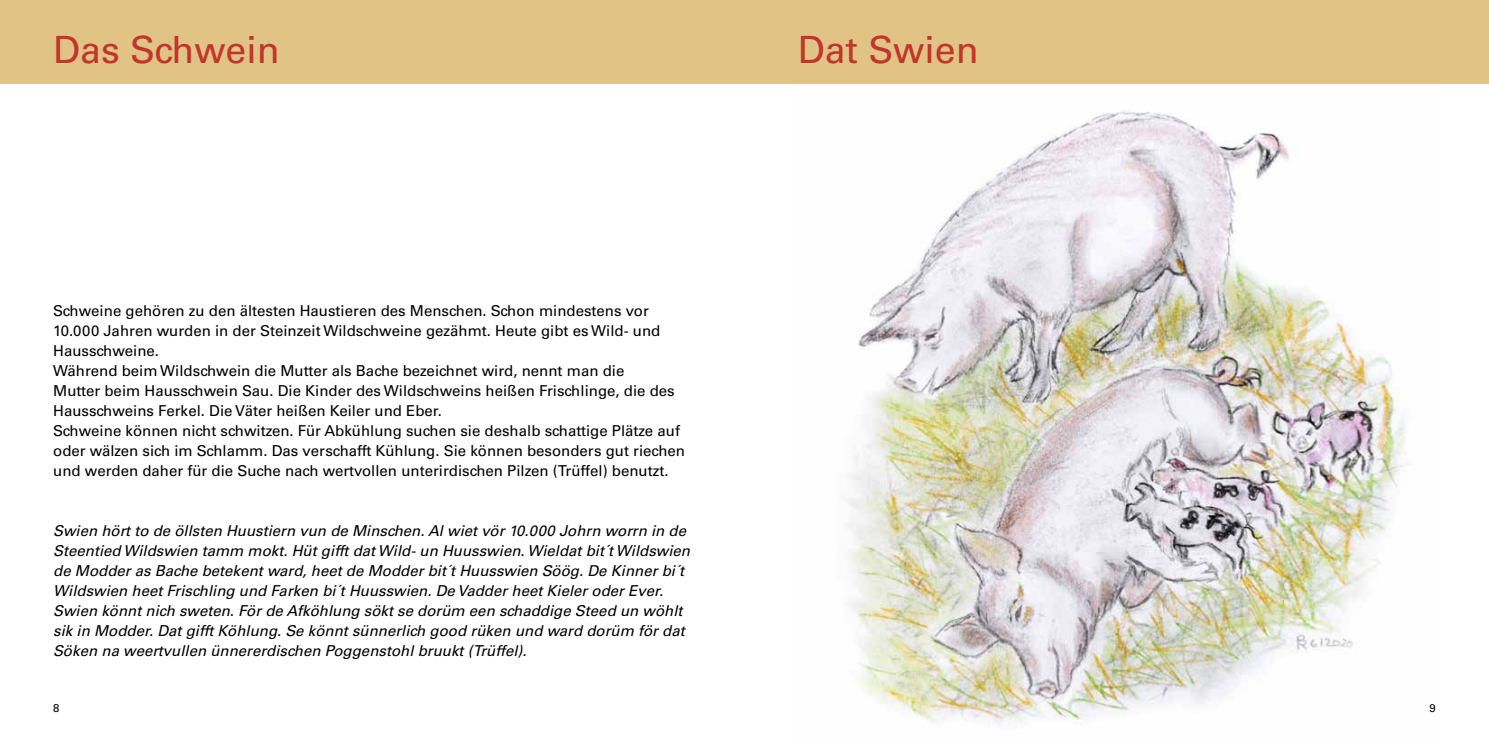
<style>
.page{position:relative;width:1489px;height:745px;background:#fff}
.page>*{position:absolute;margin:0;border:0;box-sizing:border-box;transform-origin:0 0}
.t1{font:37.5px "Univers LT Std";color:#c3342b}
.t2{font:15px/20px "Univers LT Std";color:#000}
.t3{font:italic 15px/20px "Univers LT Std";color:#000}
.t4{font:11.25px "Univers LT Std";color:#000}
</style>
<div class="page">
<img style="left:793px;top:83px;width:646px;height:642px">
<div style="left:0;top:0;width:1488px;height:83px;background:#e0c385"></div>
<h1 class="t1" style="left:53px;top:27px;width:228px">Das Schwein</h1>
<p class="t2" style="left:53px;top:300px;width:633px">Schweine gehören zu den ältesten Haustieren des Menschen. Schon mindestens vor 10.000 Jahren wurden in der Steinzeit Wildschweine gezähmt. Heute gibt es Wild- und Hausschweine.<br>Während beim Wildschwein die Mutter als Bache bezeichnet wird, nennt man die<br>Mutter beim Hausschwein Sau. Die Kinder des Wildschweins heißen Frischlinge, die des Hausschweins Ferkel. Die Väter heißen Keiler und Eber.<br>Schweine können nicht schwitzen. Für Abkühlung suchen sie deshalb schattige Plätze auf oder wälzen sich im Schlamm. Das verschafft Kühlung. Sie können besonders gut riechen und werden daher für die Suche nach wertvollen unterirdischen Pilzen (Trüffel) benutzt.</p>
<p class="t3" style="left:53px;top:520px;width:638px">Swien hört to de öllsten Huustiern vun de Minschen. Al wiet vör 10.000 Johrn worrn in de Steentied Wildswien tamm mokt. Hüt gifft dat Wild- un Huusswien. Wieldat bit´t Wildswien de Modder as Bache betekent ward, heet de Modder bit´t Huusswien Söög. De Kinner bi´t Wildswien heet Frischling und Farken bi´t Huusswien. De Vadder heet Kieler oder Ever.<br>Swien könnt nich sweten. För de Afköhlung sökt se dorüm een schaddige Steed un wöhlt sik in Modder. Dat gifft Köhlung. Se könnt sünnerlich good rüken und ward dorüm för dat Söken na weertvullen ünnererdischen Poggenstohl bruukt (Trüffel).</p>
<h1 class="t1" style="left:797px;top:27px;width:182px">Dat Swien</h1>
<p class="t4" style="left:53px;top:701px;width:8px">8</p>
<p class="t4" style="left:1429px;top:701px;width:8px">9</p>
</div>
